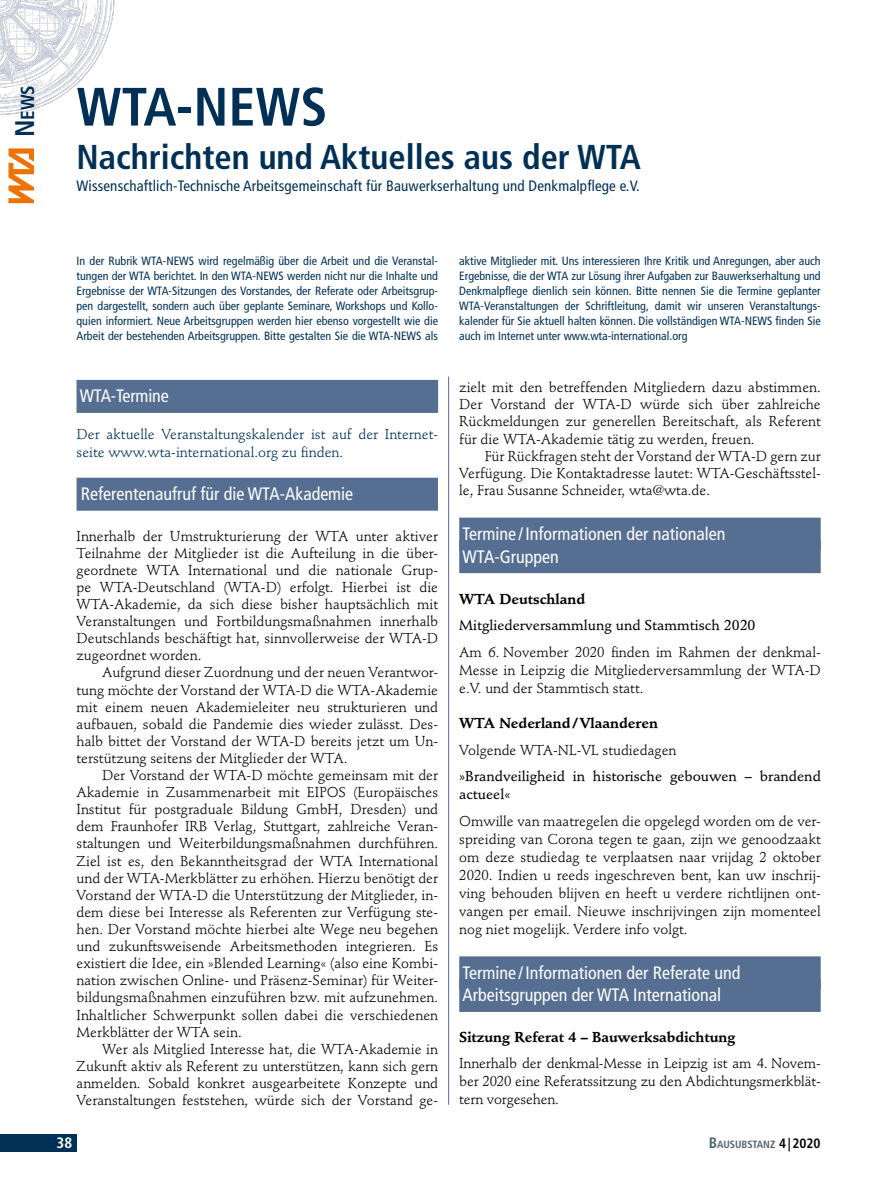
<style>
.page{position:relative;width:893px;height:1191px;background:#fff}
.page>*{position:absolute;margin:0;border:0;box-sizing:border-box;transform-origin:0 0}
.Titel{font:700 condensed 54px "Frutiger LT Std";color:#003055}
.Untertitel{font:700 condensed 34.5px "Frutiger LT Std";color:#003055}
.t1{font:700 condensed 18.9px "Frutiger LT Std";color:#003055}
.Info_Kopfzeile_WTA{font:condensed 18px/22.5px "Frutiger LT Std";color:#fff}
.Grundschrift_ohne_Ei{font:condensed 18px "Frutiger LT Std";letter-spacing:-.01em;color:#fff}
.Untertitel-2{font:condensed 15px "Frutiger LT Std";letter-spacing:.01em;color:#003055}
.t2{font:700 condensed 15px "Frutiger LT Std";color:#fff}
.Grundschrift_mit_Ein{font:14.25px/17.1px "Stempel Schneidler Std";color:#000;text-align:justify}
.Grundschrift_ohne_Ei-2{font:14.25px/18px "Stempel Schneidler Std";color:#000;text-align:justify}
.Grundschrift_ohne_Ei-3{font:500 14.25px/18px "Stempel Schneidler Std";color:#000}
.Grundschrift_ohne_Ei-4{font:14.25px/18px "Stempel Schneidler Std";color:#003055}
.Grundschrift_ohne_Ei-5{font:700 14.25px "Stempel Schneidler Std";color:#000}
.Abstract{font:condensed 12px/15px "Frutiger LT Std";color:#003055;text-align:justify}
.t3{font:700 condensed 10.5px "Frutiger LT Std";color:#4c626c}
.s1{font-size:27px}
.s2{font-size:15px}
.s3{font-size:13.5px;color:#000}
.s4{font-weight:400;font-stretch:normal;font-size:13.5px;color:#000}
</style>
<div class="page">
<div style="left:0;top:1134px;width:76px;height:17px;background:#003055"></div>
<svg style="left:9px;top:148px;width:25px;height:55px"></svg>
<img style="left:0;top:0;width:115px;height:115px">
<hr style="left:448px;top:376px;width:1px;height:728px;background:#566e91">
<div style="left:77px;top:380px;width:361px;height:33px;background:#566e91"></div>
<div style="left:77px;top:478px;width:361px;height:33px;background:#566e91"></div>
<div style="left:459px;top:517px;width:362px;height:33px;background:#566e91"></div>
<div style="left:459px;top:540px;width:362px;height:33px;background:#566e91"></div>
<div style="left:459px;top:956px;width:362px;height:33px;background:#566e91"></div>
<div style="left:459px;top:979px;width:362px;height:33px;background:#566e91"></div>
<h3 class="t1" style="left:16px;top:137px;width:54px;rotate:-90deg"><span class="s1">N</span>EWS</h3>
<p class="Titel" style="left:77px;top:75px;width:252px">WTA-NEWS</p>
<p class="Untertitel" style="left:77px;top:136px;width:566px">Nachrichten und Aktuelles aus der WTA</p>
<p class="Untertitel-2" style="left:77px;top:177px;width:565px">Wissenschaftlich-Technische Arbeitsgemeinschaft für Bauwerkserhaltung und Denkmalpflege e.V.</p>
<p class="Abstract" style="left:77px;top:253px;width:363px">In der Rubrik WTA-NEWS wird regelmäßig über die Arbeit und die Veranstal&shy;tungen der WTA berichtet. In den WTA-NEWS werden nicht nur die Inhalte und Ergebnisse der WTA-Sitzungen des Vorstandes, der Referate oder Arbeitsgrup&shy;pen dargestellt, sondern auch über geplante Seminare, Workshops und Kollo&shy;quien informiert. Neue Arbeitsgruppen werden hier ebenso vorgestellt wie die Arbeit der bestehenden Arbeitsgruppen. Bitte gestalten Sie die WTA-NEWS als</p>
<p class="Abstract" style="left:459px;top:253px;width:363px">aktive Mitglieder mit. Uns interessieren Ihre Kritik und Anregungen, aber auch Ergebnisse, die der WTA zur Lösung ihrer Aufgaben zur Bauwerkserhaltung und Denkmalpflege dienlich sein können. Bitte nennen Sie die Termine geplanter WTA-Veranstaltungen der Schriftleitung, damit wir unseren Veranstaltungs&shy;kalender für Sie aktuell halten können. Die vollständigen WTA-NEWS finden Sie auch im Internet unter www.wta-international.org</p>
<p class="Grundschrift_ohne_Ei" style="left:80px;top:386px;width:91px">WTA-Termine</p>
<p class="Grundschrift_ohne_Ei-4" style="left:77px;top:426px;width:363px">Der aktuelle Veranstaltungskalender ist auf der Internet&shy;seite www.wta-international.org zu finden.</p>
<p class="Info_Kopfzeile_WTA" style="left:81px;top:483px;width:274px">Referentenaufruf für die WTA-Akademie</p>
<p class="Grundschrift_ohne_Ei-2" style="left:77px;top:527px;width:363px;line-height:17.1px">Innerhalb der Umstrukturierung der WTA unter aktiver Teilnahme der Mitglieder ist die Aufteilung in die über&shy;geordnete WTA International und die nationale Grup&shy;pe WTA-Deutschland (WTA-D) erfolgt. Hierbei ist die WTA-Akademie, da sich diese bisher hauptsächlich mit Veranstaltungen und Fortbildungsmaßnahmen innerhalb Deutschlands beschäftigt hat, sinnvollerweise der WTA-D zugeordnet worden.</p>
<p class="Grundschrift_mit_Ein" style="left:77px;top:664px;width:363px;text-indent:26px">Aufgrund dieser Zuordnung und der neuen Verantwor&shy;tung möchte der Vorstand der WTA-D die WTA-Akademie mit einem neuen Akademieleiter neu strukturieren und aufbauen, sobald die Pandemie dies wieder zulässt. Des&shy;halb bittet der Vorstand der WTA-D bereits jetzt um Un&shy;terstützung seitens der Mitglieder der WTA.</p>
<p class="Grundschrift_mit_Ein" style="left:77px;top:767px;width:363px;text-indent:26px">Der Vorstand der WTA-D möchte gemeinsam mit der Akademie in Zusammenarbeit mit EIPOS (Europäisches Institut für postgraduale Bildung GmbH, Dresden) und dem Fraunhofer IRB Verlag, Stuttgart, zahlreiche Veran&shy;staltungen und Weiterbildungsmaßnahmen durchführen.<br>Ziel ist es, den Bekanntheitsgrad der WTA International und der WTA-Merkblätter zu erhöhen. Hierzu benötigt der Vorstand der WTA-D die Unterstützung der Mitglieder, in&shy;dem diese bei Interesse als Referenten zur Verfügung ste&shy;hen. Der Vorstand möchte hierbei alte Wege neu begehen und zukunftsweisende Arbeitsmethoden integrieren. Es existiert die Idee, ein »Blended Learning« (also eine Kombi&shy;nation zwischen Online- und Präsenz-Seminar) für Weiter&shy;bildungsmaßnahmen einzuführen bzw. mit aufzunehmen.<br>Inhaltlicher Schwerpunkt sollen dabei die verschiedenen Merkblätter der WTA sein.</p>
<p class="Grundschrift_mit_Ein" style="left:77px;top:1040px;width:363px;text-indent:26px">Wer als Mitglied Interesse hat, die WTA-Akademie in Zukunft aktiv als Referent zu unterstützen, kann sich gern anmelden. Sobald konkret ausgearbeitete Konzepte und Veranstaltungen feststehen, würde sich der Vorstand ge-</p>
<p class="t2" style="left:57px;top:1134px;width:17px">38</p>
<p class="Grundschrift_mit_Ein" style="left:459px;top:379px;width:363px">zielt mit den betreffenden Mitgliedern dazu abstimmen.<br>Der Vorstand der WTA-D würde sich über zahlreiche Rückmeldungen zur generellen Bereitschaft, als Referent für die WTA-Akademie tätig zu werden, freuen.</p>
<p class="Grundschrift_mit_Ein" style="left:459px;top:447px;width:363px;text-indent:26px">Für Rückfragen steht der Vorstand der WTA-D gern zur Verfügung. Die Kontaktadresse lautet: WTA-Geschäftsstel&shy;le, Frau Susanne Schneider, wta@wta.de.</p>
<p class="Info_Kopfzeile_WTA" style="left:463px;top:523px;width:264px">Termine /Informationen der nationalen<br>WTA-Gruppen</p>
<p class="Grundschrift_ohne_Ei-5" style="left:459px;top:590px;width:127px">WTA Deutschland</p>
<p class="Grundschrift_ohne_Ei-3" style="left:459px;top:616px;width:298px">Mitgliederversammlung und Stammtisch 2020</p>
<p class="Grundschrift_ohne_Ei-2" style="left:459px;top:643px;width:363px">Am 6. November 2020 finden im Rahmen der denkmal-Messe in Leipzig die Mitgliederversammlung der WTA-D e.V. und der Stammtisch statt.</p>
<p class="Grundschrift_ohne_Ei-5" style="left:459px;top:714px;width:200px">WTA Nederland/Vlaanderen</p>
<p class="Grundschrift_ohne_Ei-2" style="left:459px;top:741px;width:219px">Volgende WTA-NL-VL studiedagen</p>
<p class="Grundschrift_ohne_Ei-3" style="left:459px;top:767px;width:363px">»Brandveiligheid in historische gebouwen – brandend actueel«</p>
<p class="Grundschrift_ohne_Ei-2" style="left:459px;top:812px;width:363px">Omwille van maatregelen die opgelegd worden om de ver&shy;spreiding van Corona tegen te gaan, zijn we genoodzaakt om deze studiedag te verplaatsen naar vrijdag 2 oktober 2020. Indien u reeds ingeschreven bent, kan uw inschrij&shy;ving behouden blijven en heeft u verdere richtlijnen ont&shy;vangen per email. Nieuwe inschrijvingen zijn momenteel nog niet mogelijk. Verdere info volgt.</p>
<p class="Info_Kopfzeile_WTA" style="left:463px;top:961px;width:279px">Termine /Informationen der Referate und<br>Arbeitsgruppen der WTA International</p>
<p class="Grundschrift_ohne_Ei-5" style="left:459px;top:1028px;width:277px">Sitzung Referat 4 – Bauwerksabdichtung</p>
<p class="Grundschrift_ohne_Ei-2" style="left:459px;top:1054px;width:363px">Innerhalb der denkmal-Messe in Leipzig ist am 4. Novem&shy;ber 2020 eine Referatssitzung zu den Abdichtungsmerkblät&shy;tern vorgesehen.</p>
<p class="t3" style="left:709px;top:1138px;width:113px"><span class="s2">B</span>AUSUBSTANZ <span class="s3">4</span><span class="s4">|</span><span class="s3">2020</span></p>
</div>
